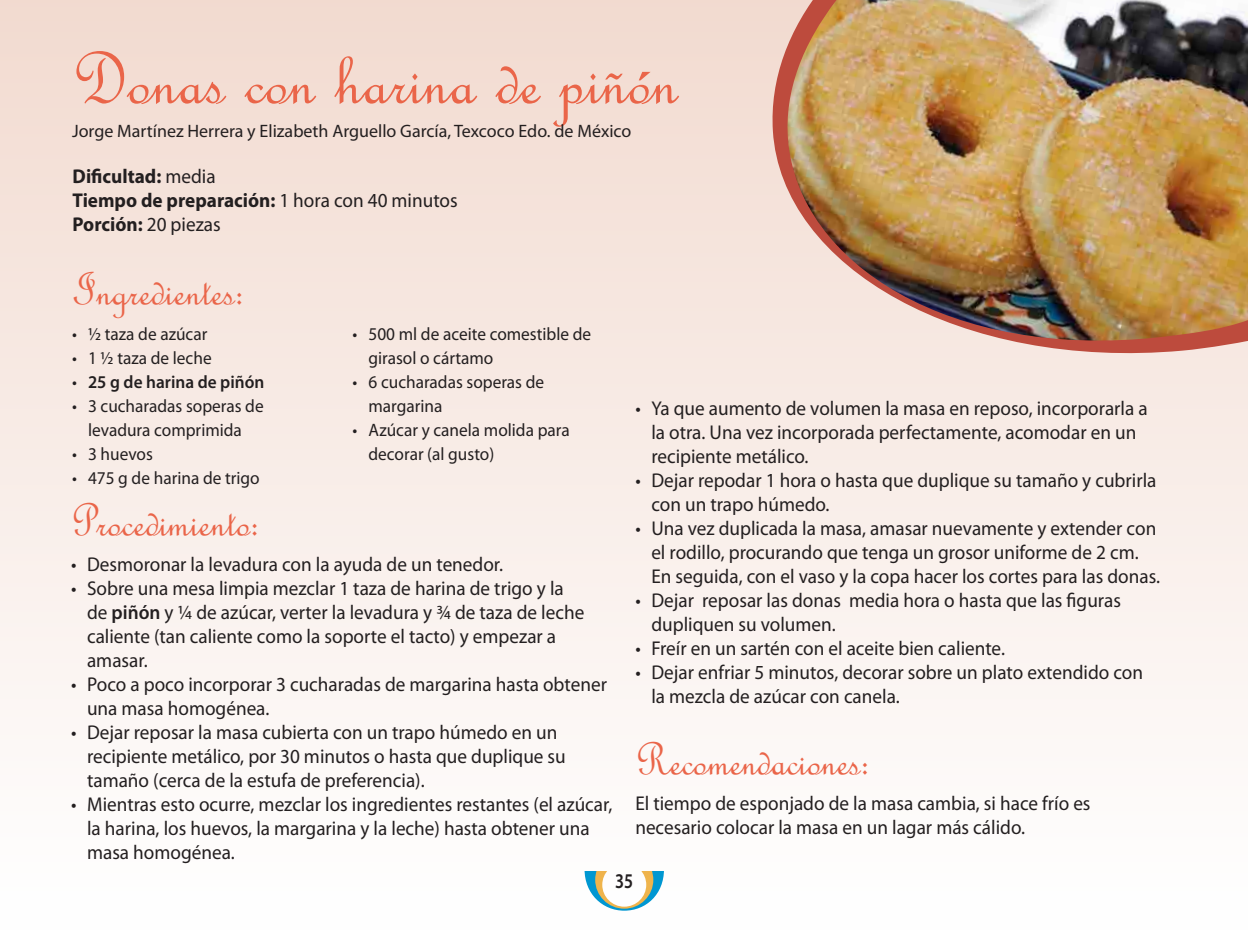
<style>
.page{position:relative;width:1248px;height:930px;background:#fff}
.page>*{position:absolute;margin:0;border:0;box-sizing:border-box;transform-origin:0 0}
.head_1{font:80px "French Script";color:#ea6549}
.head_2{font:48px "French Script";color:#ea6549;scale:.96 1}
.t1{font:600 21px "Myriad Pro";color:#231f20;scale:.8 1}
.body_T2{font:20px/24px "Myriad Pro";color:#231f20;scale:.96 1}
.body_T1{font:700 20px "Myriad Pro";color:#231f20;scale:.96 1}
.body_T2-2{font:18px/24px "Myriad Pro";color:#231f20;scale:.96 1}
.body_T2-3{font:18px "Myriad Pro";color:#231f20}
.body_T2-4{font:600 18px "Myriad Pro";color:#231f20;scale:.96 1}
.s1{font-weight:400}
.s2{font-weight:600}
</style>
<div class="page">
<div style="left:0;top:0;width:1247px;height:930px;background:linear-gradient(to bottom,#f2dacf,#fff)"></div>
<svg style="left:584px;top:870px;width:80px;height:40px"></svg>
<hr style="left:583px;top:867px;width:81px;height:3px;background:#fff">
<svg style="left:769px;top:0;width:478px;height:370px;background:#f0d6ce"></svg>
<img style="left:784px;top:0;width:463px;height:360px">
<p class="head_1" style="left:72px;top:29px;width:607px">Donas con harina de piñón</p>
<p class="body_T2-3" style="left:72px;top:119px;width:561px">Jorge Martínez Herrera y Elizabeth Arguello García, Texcoco Edo. de México</p>
<p class="body_T1" style="left:73px;top:163px;width:150px">Dificultad: <span class="s1">media</span></p>
<p class="body_T1" style="left:73px;top:187px;width:402px">Tiempo de preparación: <span class="s1">1 hora con 40 minutos</span></p>
<p class="body_T1" style="left:73px;top:211px;width:156px">Porción: <span class="s1">20 piezas</span></p>
<p class="head_2" style="left:72px;top:260px;width:180px">Ingredientes:</p>
<p class="body_T2-2" style="left:72px;top:321px;width:142px">• ½ taza de azúcar</p>
<p class="body_T2-2" style="left:72px;top:345px;width:147px">• 1 ½ taza de leche</p>
<p class="body_T2-4" style="left:72px;top:370px;width:202px"><span class="s1">•</span> 25 g de harina de piñón</p>
<p class="body_T2-2" style="left:72px;top:393px;width:201px;text-align:center">• 3 cucharadas soperas de levadura comprimida</p>
<p class="body_T2-2" style="left:72px;top:441px;width:86px">• 3 huevos</p>
<p class="body_T2-2" style="left:72px;top:465px;width:197px">• 475 g de harina de trigo</p>
<p class="body_T2-2" style="left:368px;top:321px;width:233px;text-indent:-16px">• 500 ml de aceite comestible de girasol o cártamo</p>
<p class="body_T2-2" style="left:368px;top:369px;width:184px;text-indent:-16px">• 6 cucharadas soperas de margarina</p>
<p class="body_T2-2" style="left:368px;top:417px;width:211px;text-indent:-16px">• Azúcar y canela molida para decorar (al gusto)</p>
<p class="head_2" style="left:71px;top:491px;width:197px">Procedimiento:</p>
<p class="body_T2" style="left:71px;top:552px;width:451px">• Desmoronar la levadura con la ayuda de un tenedor.</p>
<p class="body_T2" style="left:87px;top:576px;width:519px;text-indent:-16px">• Sobre una mesa limpia mezclar 1 taza de harina de trigo y la de <span class="s2">piñón</span> y ¼ de azúcar, verter la levadura y ¾ de taza de leche caliente (tan caliente como la soporte el tacto) y empezar a amasar.</p>
<p class="body_T2" style="left:87px;top:672px;width:543px;text-indent:-16px">• Poco a poco incorporar 3 cucharadas de margarina hasta obtener una masa homogénea.</p>
<p class="body_T2" style="left:87px;top:720px;width:500px;text-indent:-16px">• Dejar reposar la masa cubierta con un trapo húmedo en un recipiente metálico, por 30 minutos o hasta que duplique su tamaño (cerca de la estufa de preferencia).</p>
<p class="body_T2" style="left:87px;top:792px;width:548px;text-indent:-16px">• Mientras esto ocurre, mezclar los ingredientes restantes (el azúcar, la harina, los huevos, la margarina y la leche) hasta obtener una masa homogénea.</p>
<p class="body_T2" style="left:651px;top:396px;width:518px;text-indent:-16px">• Ya que aumento de volumen la masa en reposo, incorporarla a la otra. Una vez incorporada perfectamente, acomodar en un recipiente metálico.</p>
<p class="body_T2" style="left:651px;top:468px;width:527px;text-indent:-16px">• Dejar repodar 1 hora o hasta que duplique su tamaño y cubrirla con un trapo húmedo.</p>
<p class="body_T2" style="left:651px;top:516px;width:531px;text-indent:-16px">• Una vez duplicada la masa, amasar nuevamente y extender con el rodillo, procurando que tenga un grosor uniforme de 2 cm.<br>En seguida, con el vaso y la copa hacer los cortes para las donas.</p>
<p class="body_T2" style="left:651px;top:588px;width:490px;text-indent:-16px">• Dejar reposar las donas media hora o hasta que las figuras dupliquen su volumen.</p>
<p class="body_T2" style="left:635px;top:636px;width:386px">• Freír en un sartén con el aceite bien caliente.</p>
<p class="body_T2" style="left:651px;top:660px;width:513px;text-indent:-16px">• Dejar enfriar 5 minutos, decorar sobre un plato extendido con la mezcla de azúcar con canela.</p>
<p class="head_2" style="left:635px;top:730px;width:245px">Recomendaciones:</p>
<p class="body_T2" style="left:635px;top:791px;width:475px">El tiempo de esponjado de la masa cambia, si hace frío es necesario colocar la masa en un lagar más cálido.</p>
<p class="t1" style="left:615px;top:868px;width:24px">35</p>
</div>
